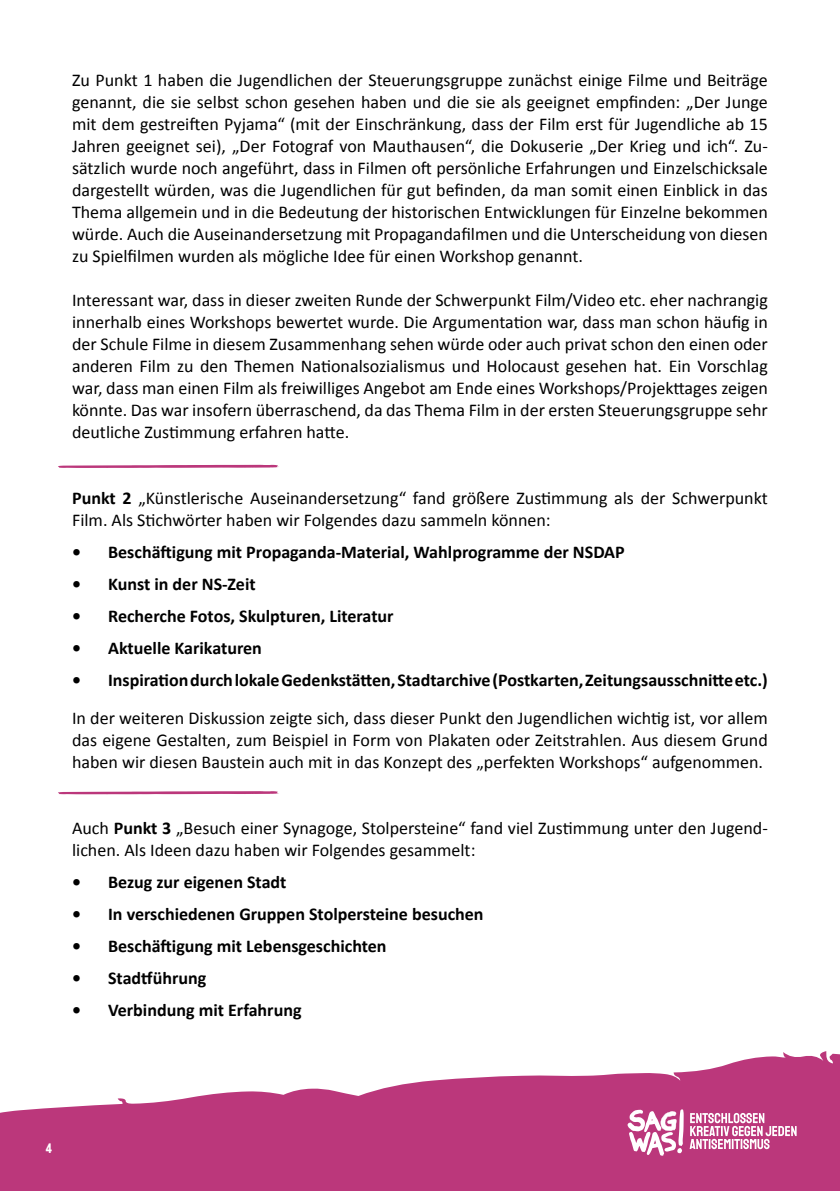
<style>
.page{position:relative;width:840px;height:1191px;background:#fff}
.page>*{position:absolute;margin:0;border:0;box-sizing:border-box;transform-origin:0 0}
.t1{font:18px/22px "Calibri";color:#000;text-align:justify}
.t2{font:700 18px "Calibri";color:#000}
.t3{font:14px "Staatliches";color:#fff}
.s1{font-weight:700}
</style>
<div class="page">
<svg style="left:0;top:1051px;width:839px;height:140px;fill:#bb377b"></svg>
<svg style="left:627px;top:1109px;width:56px;height:46px"></svg>
<svg style="left:689px;top:1113px;width:107px;height:36px"></svg>
<svg style="left:58px;top:465px;width:221px;height:3px"></svg>
<svg style="left:58px;top:791px;width:221px;height:3px"></svg>
<p class="t1" style="left:72px;top:68px;width:697px">Zu Punkt 1 haben die Jugendlichen der Steuerungsgruppe zunächst einige Filme und Beiträge genannt, die sie selbst schon gesehen haben und die sie als geeignet empfinden: „Der Junge mit dem gestreiften Pyjama“ (mit der Einschränkung, dass der Film erst für Jugendliche ab 15<br>Jahren geeignet sei), „Der Fotograf von Mauthausen“, die Dokuserie „Der Krieg und ich“. Zu&shy;sätzlich wurde noch angeführt, dass in Filmen oft persönliche Erfahrungen und Einzelschicksale dargestellt würden, was die Jugendlichen für gut befinden, da man somit einen Einblick in das Thema allgemein und in die Bedeutung der historischen Entwicklungen für Einzelne bekommen würde. Auch die Auseinandersetzung mit Propagandafilmen und die Unterscheidung von diesen zu Spielfilmen wurden als mögliche Idee für einen Workshop genannt.</p>
<p class="t1" style="left:72px;top:288px;width:697px">Interessant war, dass in dieser zweiten Runde der Schwerpunkt Film/Video etc. eher nachrangig innerhalb eines Workshops bewertet wurde. Die Argumentation war, dass man schon häufig in der Schule Filme in diesem Zusammenhang sehen würde oder auch privat schon den einen oder anderen Film zu den Themen Nationalsozialismus und Holocaust gesehen hat. Ein Vorschlag war, dass man einen Film als freiwilliges Angebot am Ende eines Workshops/Projekttages zeigen könnte. Das war insofern überraschend, da das Thema Film in der ersten Steuerungsgruppe sehr deutliche Zustimmung erfahren hatte.</p>
<p class="t1" style="left:72px;top:486px;width:697px"><span class="s1">Punkt 2</span> „Künstlerische Auseinandersetzung“ fand größere Zustimmung als der Schwerpunkt<br>Film. Als Stichwörter haben wir Folgendes dazu sammeln können:</p>
<p class="t2" style="left:72px;top:539px;width:554px">• Beschäftigung mit Propaganda-Material, Wahlprogramme der NSDAP</p>
<p class="t2" style="left:72px;top:571px;width:185px">• Kunst in der NS-Zeit</p>
<p class="t2" style="left:72px;top:603px;width:323px">• Recherche Fotos, Skulpturen, Literatur</p>
<p class="t2" style="left:72px;top:635px;width:191px">• Aktuelle Karikaturen</p>
<p class="t2" style="left:72px;top:667px;width:697px">• Inspiration durch lokale Gedenkstätten, Stadtarchive (Postkarten, Zeitungsausschnitte etc.)</p>
<p class="t1" style="left:72px;top:706px;width:697px">In der weiteren Diskussion zeigte sich, dass dieser Punkt den Jugendlichen wichtig ist, vor allem das eigene Gestalten, zum Beispiel in Form von Plakaten oder Zeitstrahlen. Aus diesem Grund haben wir diesen Baustein auch mit in das Konzept des „perfekten Workshops“ aufgenommen.</p>
<p class="t1" style="left:72px;top:816px;width:697px">Auch <span class="s1">Punkt 3</span> „Besuch einer Synagoge, Stolpersteine“ fand viel Zustimmung unter den Jugend&shy;lichen. Als Ideen dazu haben wir Folgendes gesammelt:</p>
<p class="t2" style="left:72px;top:869px;width:216px">• Bezug zur eigenen Stadt</p>
<p class="t2" style="left:72px;top:901px;width:413px">• In verschiedenen Gruppen Stolpersteine besuchen</p>
<p class="t2" style="left:72px;top:933px;width:316px">• Beschäftigung mit Lebensgeschichten</p>
<p class="t2" style="left:72px;top:965px;width:136px">• Stadtführung</p>
<p class="t2" style="left:72px;top:997px;width:231px">• Verbindung mit Erfahrung</p>
<p class="t3" style="left:46px;top:1139px;width:8px">4</p>
</div>
